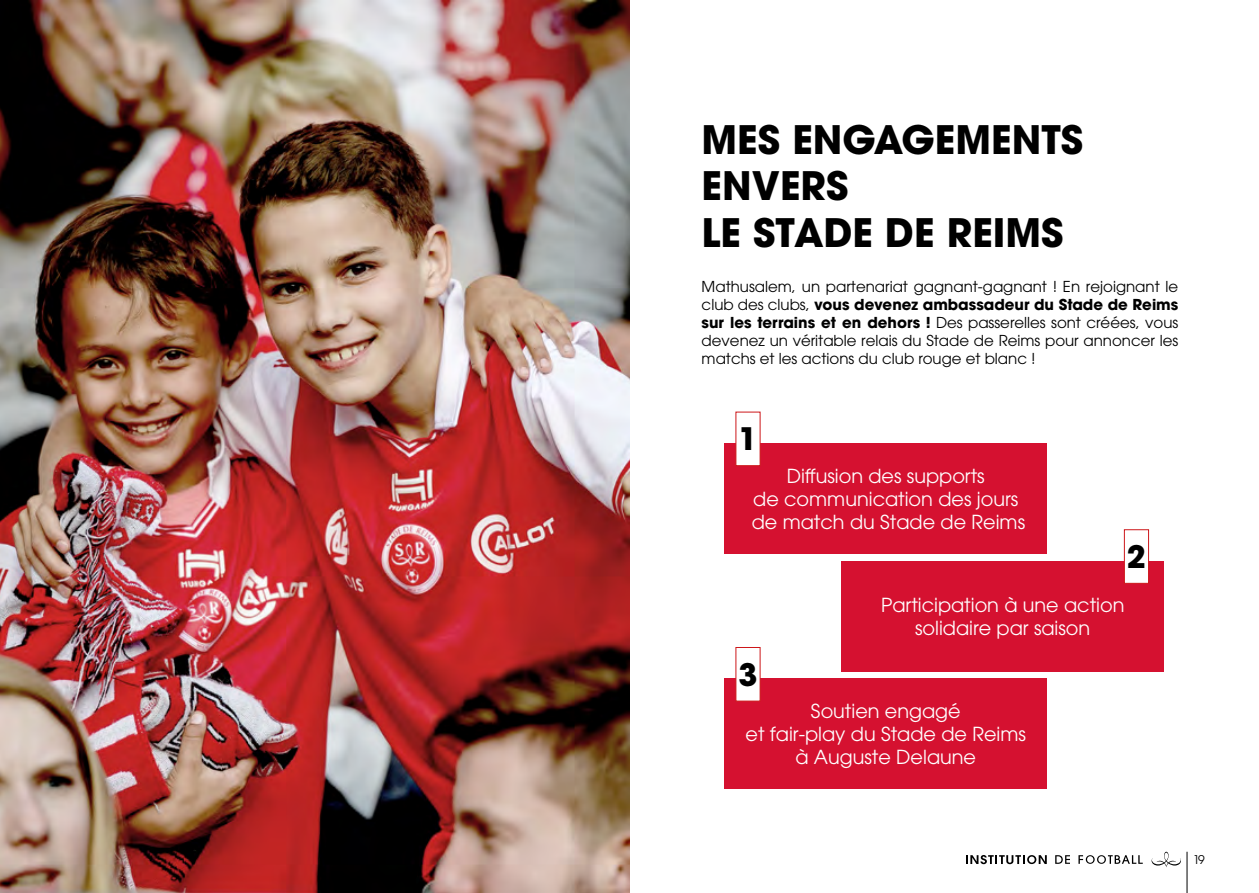
<style>
.page{position:relative;width:1259px;height:893px;background:#fff}
.page>*{position:absolute;margin:0;border:0;box-sizing:border-box;transform-origin:0 0}
.t1{font:700 39px/46.8px "ITC Avant Garde Std";color:#000}
.t2{font:700 30.75px "ITC Avant Garde Std";color:#000}
.t3{font:19.2px/23.1px "ITC Avant Garde Std";color:#fff;text-align:center}
.t4{font:15px/18px "ITC Avant Garde Std";color:#000;text-align:justify}
.t5{font:12px "ITC Avant Garde Std";color:#000}
.s1{font-weight:700}
</style>
<div class="page">
<svg style="left:1151px;top:852px;width:30px;height:15px"></svg>
<hr style="left:1186px;top:852px;width:1px;height:41px;background:#000">
<svg style="left:966px;top:855px;width:80px;height:9px"></svg>
<svg style="left:1055px;top:855px;width:15px;height:9px"></svg>
<svg style="left:1078px;top:855px;width:64px;height:9px"></svg>
<div style="left:841px;top:561px;width:323px;height:111px;background:#d51130"></div>
<div style="left:724px;top:443px;width:323px;height:111px;background:#d51130"></div>
<div style="left:724px;top:678px;width:323px;height:111px;background:#d51130"></div>
<img style="left:0;top:0;width:629px;height:893px">
<div style="left:735px;top:412px;width:25px;height:54px;background:#fff;border:1px solid #cd171a"></div>
<div style="left:735px;top:647px;width:25px;height:54px;background:#fff;border:1px solid #cd171a"></div>
<div style="left:1124px;top:529px;width:24px;height:55px;background:#fff;border:1px solid #cd171a"></div>
<h1 class="t1" style="left:701px;top:115px;width:383px">MES ENGAGEMENTS<br>ENVERS<br>LE STADE DE REIMS</h1>
<p class="t4" style="left:701px;top:277px;width:478px">Mathusalem, un partenariat gagnant-gagnant ! En rejoignant le club des clubs, <span class="s1">vous devenez ambassadeur du Stade de Reims sur les terrains et en dehors !</span> Des passerelles sont créées, vous devenez un véritable relais du Stade de Reims pour annoncer les matchs et les actions du club rouge et blanc !</p>
<h2 class="t2" style="left:738px;top:418px;width:21px">1</h2>
<p class="t3" style="left:751px;top:464px;width:275px">Diffusion des supports<br>de communication des jours de match du Stade de Reims</p>
<h2 class="t2" style="left:1127px;top:536px;width:21px">2</h2>
<h2 class="t2" style="left:738px;top:654px;width:21px">3</h2>
<p class="t3" style="left:881px;top:593px;width:245px">Participation à une action solidaire par saison</p>
<p class="t3" style="left:745px;top:699px;width:282px">Soutien engagé<br>et fair-play du Stade de Reims à Auguste Delaune</p>
<p class="t5" style="left:1193px;top:852px;width:13px">19</p>
</div>
